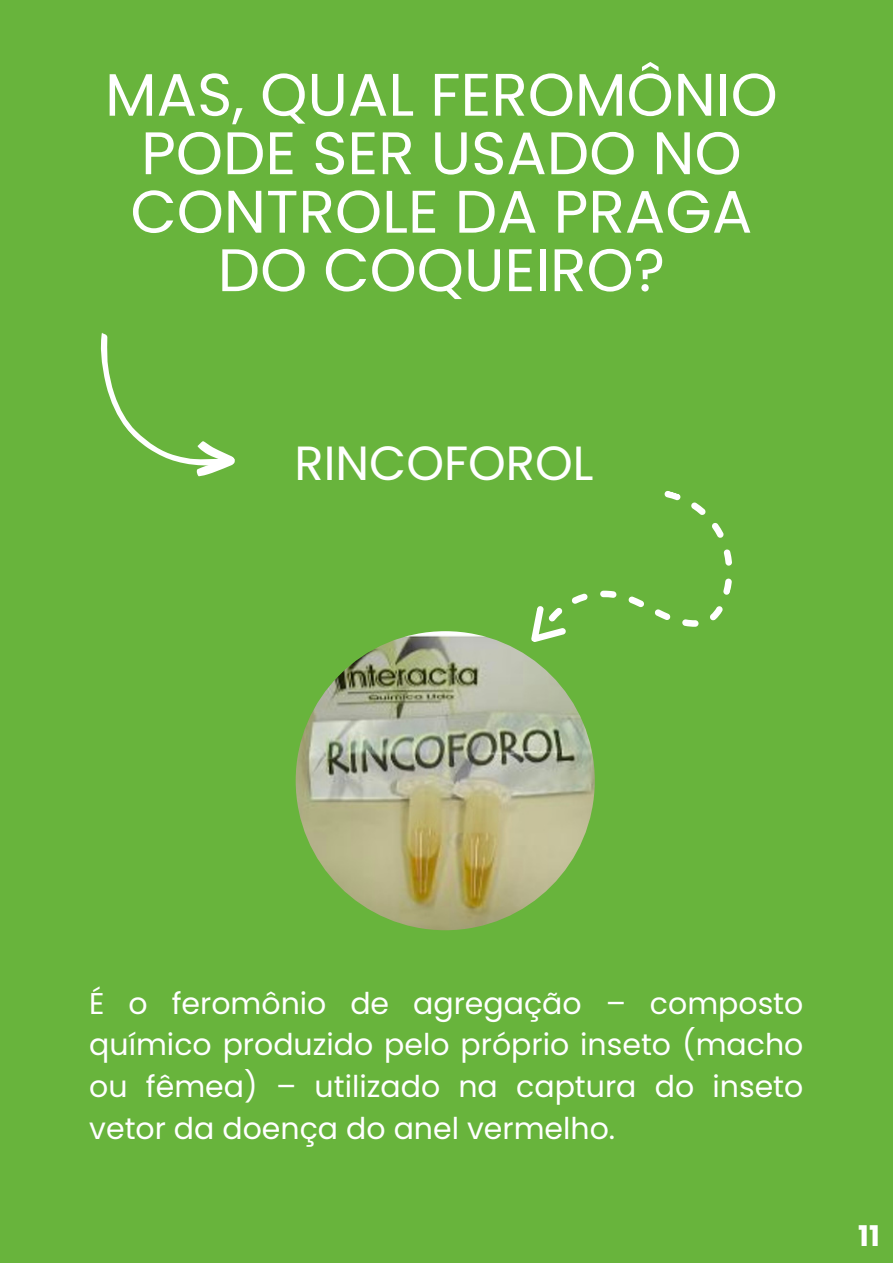
<style>
.page{position:relative;width:893px;height:1264px;background:#fff}
.page>*{position:absolute;margin:0;border:0;box-sizing:border-box;transform-origin:0 0}
.t1{font:60px/58.5px "Poppins";color:#fff;text-align:center}
.t2{font:48px "Poppins";color:#fff}
.t3{font:30px/41.5px "Poppins";color:#fff;text-align:justify}
.t4{font:700 28.5px "Poppins";color:#fff}
</style>
<div class="page">
<div style="left:0;top:0;width:892px;height:1262px;background:#68b43c"></div>
<svg style="left:100px;top:332px;width:135px;height:145px"></svg>
<img style="left:295px;top:631px;width:299px;height:299px;border-radius:50%">
<svg style="left:526px;top:491px;width:206px;height:180px"></svg>
<p class="t1" style="left:105px;top:65px;width:674px">MAS, QUAL FEROMÔNIO<br>PODE SER USADO NO<br>CONTROLE DA PRAGA<br>DO COQUEIRO?</p>
<p class="t2" style="left:294px;top:429px;width:300px">RINCOFOROL</p>
<p class="t3" style="left:89px;top:982px;width:715px">É o feromônio de agregação – composto químico produzido pelo próprio inseto (macho ou fêmea) – utilizado na captura do inseto vetor da doença do anel vermelho.</p>
<p class="t4" style="left:858px;top:1215px;width:23px">11</p>
</div>
